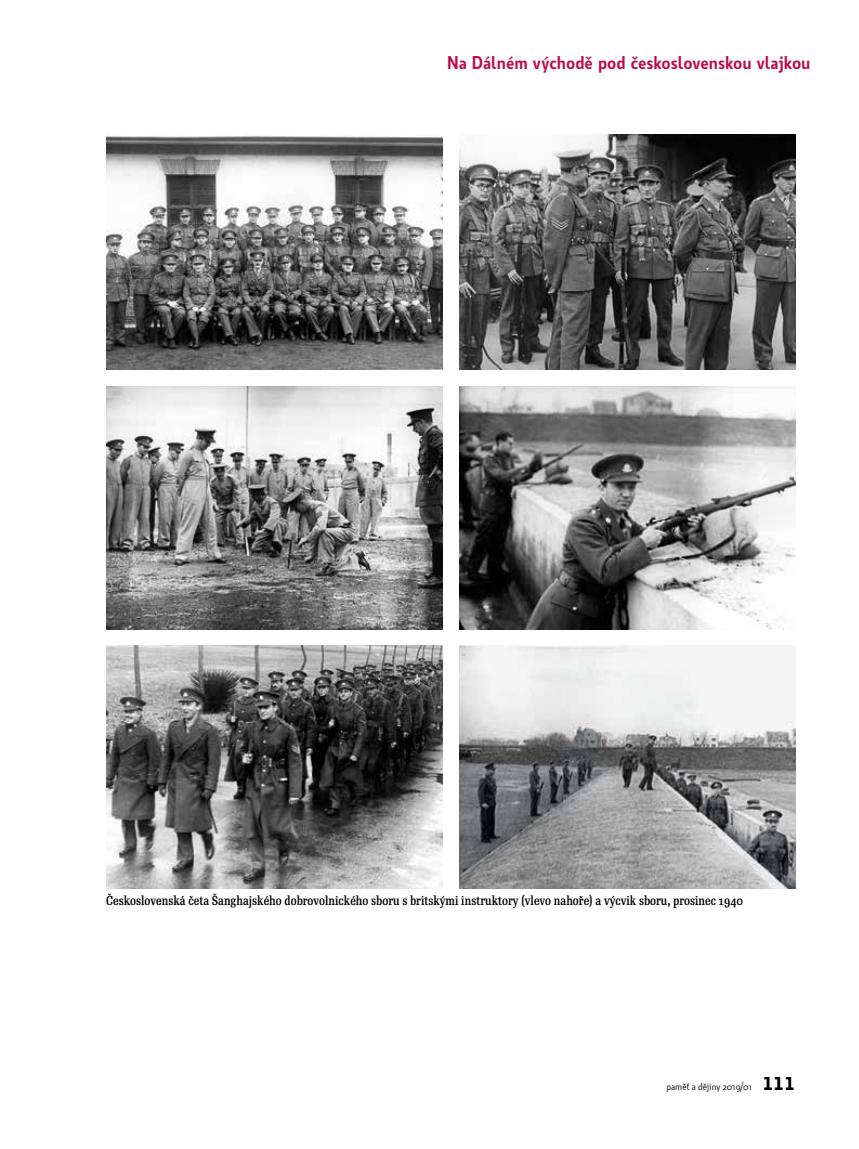
<style>
.page{position:relative;width:859px;height:1149px;background:#fff}
.page>*{position:absolute;margin:0;border:0;box-sizing:border-box;transform-origin:0 0}
.t1{font:600 18px "Botanika Std";color:#bb0e4c}
.t2{font:500 12.45px "Re Public Std Cond";color:#000}
.t3{font:9.75px "Botanika Std";color:#000}
.s1{font-family:"Botanika Mono";font-weight:700;font-size:18px}
</style>
<div class="page">
<img style="left:106px;top:386px;width:336px;height:243px">
<img style="left:106px;top:136px;width:336px;height:234px">
<img style="left:459px;top:386px;width:336px;height:243px">
<img style="left:459px;top:645px;width:336px;height:243px">
<img style="left:106px;top:645px;width:336px;height:243px">
<img style="left:459px;top:135px;width:336px;height:235px">
<h1 class="t1" style="left:447px;top:51px;width:365px">Na Dálném východě pod československou vlajkou</h1>
<p class="t2" style="left:106px;top:892px;width:638px">Československá četa Šanghajského dobrovolnického sboru s britskými instruktory (vlevo nahoře) a výcvik sboru, prosinec 1940</p>
<p class="t3" style="left:666px;top:1080px;width:130px">paměť a dějiny 2019/01 <span class="s1">111</span></p>
</div>
